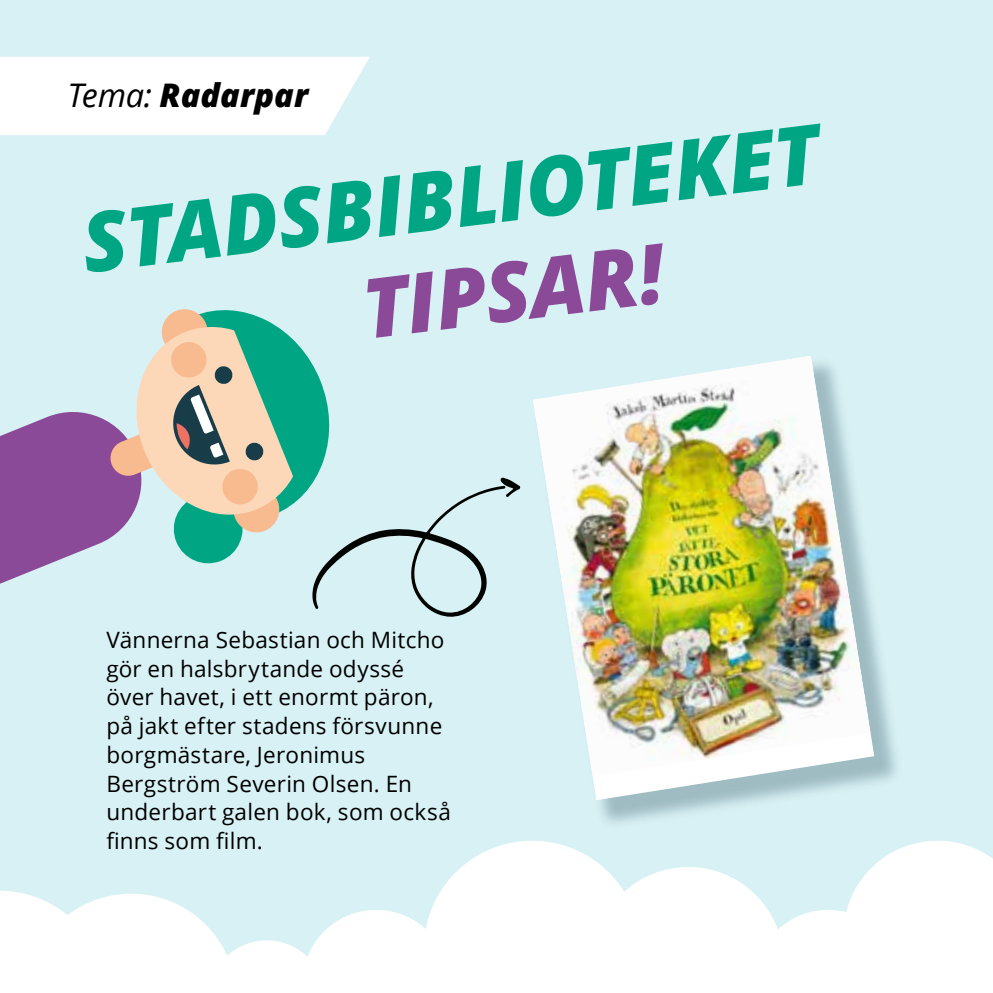
<style>
.page{position:relative;width:993px;height:993px;background:#fff}
.page>*{position:absolute;margin:0;border:0;box-sizing:border-box;transform-origin:0 0}
.t1{font:italic 800 82.5px "Open Sans";color:#00a583}
.t2{font:italic 800 82.5px "Open Sans";color:#8b4a97}
.t3{font:italic 800 32.5px "Open Sans";color:#000}
.t4{font:22.5px/28.8px "Open Sans";letter-spacing:.01em;color:#000}
.s1{font-weight:400}
</style>
<div class="page">
<div style="left:0;top:0;width:992px;height:992px;background:#d8f1f5"></div>
<div style="left:0;top:57px;width:370px;height:78px;background:#fff"></div>
<svg style="left:0;top:841px;width:992px;height:151px;fill:#fff"></svg>
<div style="left:532px;top:355px;width:371px;height:475px;background:#163d49;opacity:.3"></div>
<svg style="left:533px;top:356px;width:340px;height:443px"></svg>
<img style="left:533px;top:356px;width:337px;height:420px">
<svg style="left:0;top:309px;width:520px;height:308px"></svg>
<h2 class="t3" style="left:68px;top:71px;width:242px"><span class="s1">Tema:</span> Radarpar</h2>
<h1 class="t1" style="left:75px;top:181px;width:743px;rotate:-7deg">STADSBIBLIOTEKET</h1>
<h1 class="t2" style="left:355px;top:247px;width:303px;rotate:-7deg">TIPSAR!</h1>
<p class="t4" style="left:106px;top:624px;width:346px">Vännerna Sebastian och Mitcho gör en halsbrytande odyssé över havet, i ett enormt päron, på jakt efter stadens försvunne borgmästare, Jeronimus<br>Bergström Severin Olsen. En underbart galen bok, som också finns som film.</p>
</div>
